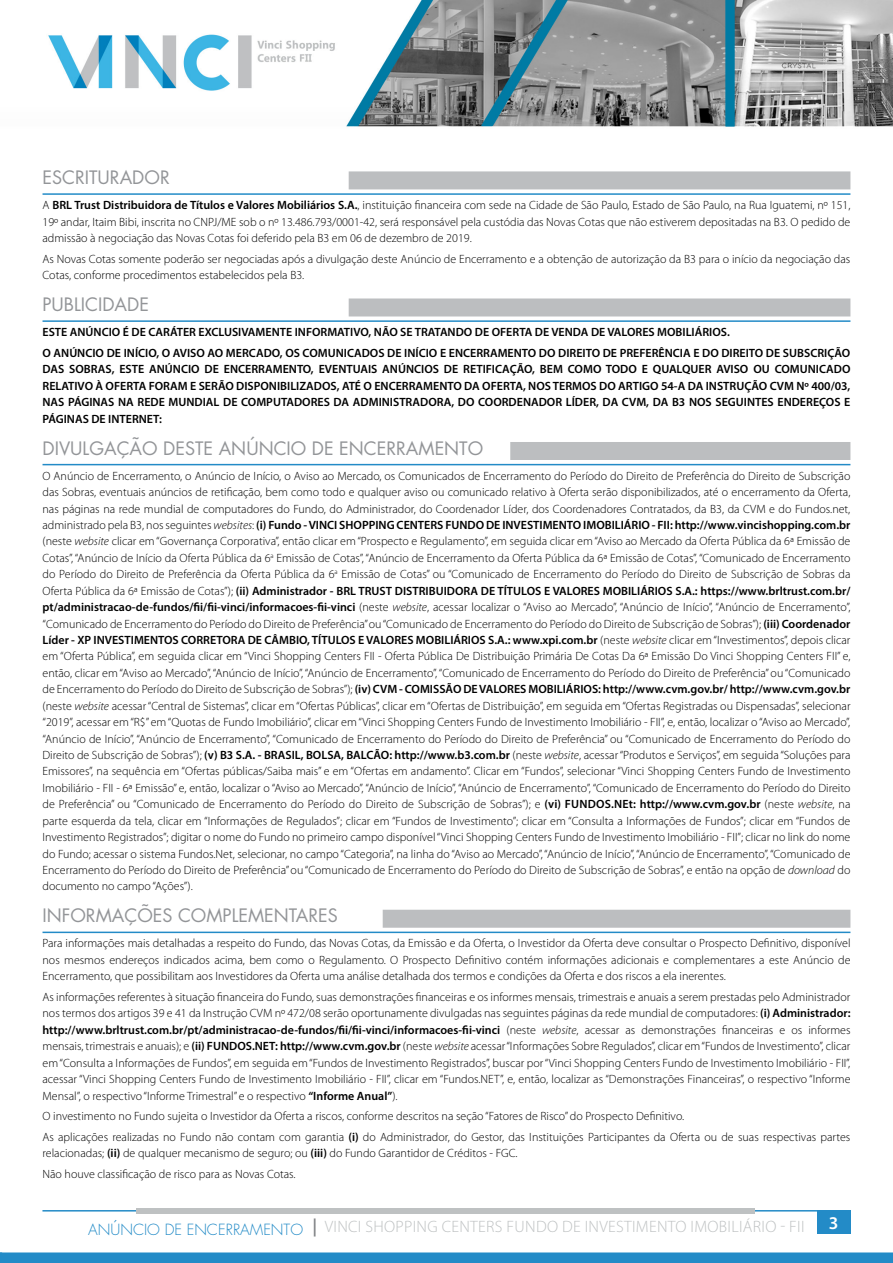
<style>
.page{position:relative;width:893px;height:1263px;background:#fff}
.page>*{position:absolute;margin:0;border:0;box-sizing:border-box;transform-origin:0 0}
.t1{font:18px "Futura";color:#939598}
.t2{font:600 18px "Myriad Pro";color:#fff}
.t3{font:300 16.5px "Myriad Pro";letter-spacing:.02em;color:#bec1c2}
.t4{font:300 12px/16.5px "Myriad Pro";color:#000;text-align:justify}
.t5{font:600 12px/16.5px "Myriad Pro";color:#000}
.s1{font-weight:600}
.s2{font-style:italic}
.s3{font-weight:600;font-size:18px;color:#808285}
</style>
<div class="page">
<img style="left:42px;top:0;width:851px;height:1234px">
<div style="left:0;top:1252px;width:893px;height:11px;background:#238bc7"></div>
<hr style="left:42px;top:1210px;width:808px;height:1px;background:#238bc7">
<div style="left:136px;top:1208px;width:619px;height:5px;background:#bec1c2"></div>
<div style="left:817px;top:1210px;width:33px;height:24px;background:#238bc7"></div>
<hr style="left:43px;top:193px;width:807px;height:2px;background:#238bc7">
<div style="left:349px;top:171px;width:501px;height:18px;background:#bcbec0"></div>
<hr style="left:43px;top:320px;width:807px;height:2px;background:#238bc7">
<div style="left:349px;top:298px;width:501px;height:18px;background:#bcbec0"></div>
<hr style="left:43px;top:464px;width:807px;height:1px;background:#238bc7">
<div style="left:510px;top:442px;width:340px;height:18px;background:#bcbec0"></div>
<hr style="left:43px;top:931px;width:807px;height:2px;background:#238bc7">
<div style="left:383px;top:910px;width:467px;height:18px;background:#bcbec0"></div>
<h1 class="t1" style="left:43px;top:165px;width:129px">ESCRITURADOR</h1>
<p class="t4" style="left:43px;top:197px;width:809px">A <span class="s1">BRL Trust Distribuidora de Títulos e Valores Mobiliários S.A.</span>, instituição financeira com sede na Cidade de São Paulo, Estado de São Paulo, na Rua Iguatemi, nº 151, 19º andar, Itaim Bibi, inscrita no CNPJ/ME sob o nº 13.486.793/0001-42, será responsável pela custódia das Novas Cotas que não estiverem depositadas na B3. O pedido de admissão à negociação das Novas Cotas foi deferido pela B3 em 06 de dezembro de 2019.</p>
<p class="t4" style="left:43px;top:251px;width:809px">As Novas Cotas somente poderão ser negociadas após a divulgação deste Anúncio de Encerramento e a obtenção de autorização da B3 para o início da negociação das<br>Cotas, conforme procedimentos estabelecidos pela B3.</p>
<h1 class="t1" style="left:43px;top:292px;width:108px">PUBLICIDADE</h1>
<p class="t5" style="left:43px;top:321px;width:809px;line-height:20.7px">ESTE ANÚNCIO É DE CARÁTER EXCLUSIVAMENTE INFORMATIVO, NÃO SE TRATANDO DE OFERTA DE VENDA DE VALORES MOBILIÁRIOS.<br>O ANÚNCIO DE INÍCIO, O AVISO AO MERCADO, OS COMUNICADOS DE INÍCIO E ENCERRAMENTO DO DIREITO DE PREFERÊNCIA E DO DIREITO DE SUBSCRIÇÃO</p>
<p class="t5" style="left:43px;top:361px;width:809px;text-align:justify">DAS SOBRAS, ESTE ANÚNCIO DE ENCERRAMENTO, EVENTUAIS ANÚNCIOS DE RETIFICAÇÃO, BEM COMO TODO E QUALQUER AVISO OU COMUNICADO RELATIVO À OFERTA FORAM E SERÃO DISPONIBILIZADOS, ATÉ O ENCERRAMENTO DA OFERTA, NOS TERMOS DO ARTIGO 54-A DA INSTRUÇÃO CVM Nº 400/03, NAS PÁGINAS NA REDE MUNDIAL DE COMPUTADORES DA ADMINISTRADORA, DO COORDENADOR LÍDER, DA CVM, DA B3 NOS SEGUINTES ENDEREÇOS E PÁGINAS DE INTERNET:</p>
<h1 class="t1" style="left:43px;top:436px;width:442px">DIVULGAÇÃO DESTE ANÚNCIO DE ENCERRAMENTO</h1>
<p class="t4" style="left:43px;top:468px;width:809px">O Anúncio de Encerramento, o Anúncio de Início, o Aviso ao Mercado, os Comunicados de Encerramento do Período do Direito de Preferência do Direito de Subscrição das Sobras, eventuais anúncios de retificação, bem como todo e qualquer aviso ou comunicado relativo à Oferta serão disponibilizados, até o encerramento da Oferta, nas páginas na rede mundial de computadores do Fundo, do Administrador, do Coordenador Líder, dos Coordenadores Contratados, da B3, da CVM e do Fundos.net, administrado pela B3, nos seguintes <span class="s2">websites</span>: <span class="s1">(i) Fundo - VINCI SHOPPING CENTERS FUNDO DE INVESTIMENTO IMOBILIÁRIO - FII: http://www.vincishopping.com.br </span>(neste <span class="s2">website</span> clicar em “Governança Corporativa”, então clicar em “Prospecto e Regulamento”, em seguida clicar em “Aviso ao Mercado da Oferta Pública da 6ª Emissão de Cotas”, “Anúncio de Início da Oferta Pública da 6<sup>a</sup> Emissão de Cotas”, “Anúncio de Encerramento da Oferta Pública da 6ª Emissão de Cotas”, “Comunicado de Encerramento do Período do Direito de Preferência da Oferta Pública da 6<sup>a</sup> Emissão de Cotas” ou “Comunicado de Encerramento do Período do Direito de Subscrição de Sobras da Oferta Pública da 6ª Emissão de Cotas”); <span class="s1">(ii) Administrador - BRL TRUST DISTRIBUIDORA DE TÍTULOS E VALORES MOBILIÁRIOS S.A.: https://www.brltrust.com.br/ pt/administracao-de-fundos/fii/fii-vinci/informacoes-fii-vinci</span> (neste <span class="s2">website</span>, acessar localizar o “Aviso ao Mercado”, “Anúncio de Início”, “Anúncio de Encerramento”, “Comunicado de Encerramento do Período do Direito de Preferência” ou “Comunicado de Encerramento do Período do Direito de Subscrição de Sobras”); <span class="s1">(iii) Coordenador Líder - XP INVESTIMENTOS CORRETORA DE CÂMBIO, TÍTULOS E VALORES MOBILIÁRIOS S.A.: www.xpi.com.br</span> (neste <span class="s2">website</span> clicar em “Investimentos”, depois clicar em “Oferta Pública”, em seguida clicar em “Vinci Shopping Centers FII - Oferta Pública De Distribuição Primária De Cotas Da 6ª Emissão Do Vinci Shopping Centers FII” e, então, clicar em “Aviso ao Mercado”, “Anúncio de Início”, “Anúncio de Encerramento”, “Comunicado de Encerramento do Período do Direito de Preferência” ou “Comunicado de Encerramento do Período do Direito de Subscrição de Sobras”); <span class="s1">(iv) CVM - COMISSÃO DE VALORES MOBILIÁRIOS: http://www.cvm.gov.br/ http://www.cvm.gov.br </span>(neste <span class="s2">website</span> acessar “Central de Sistemas”, clicar em “Ofertas Públicas”, clicar em “Ofertas de Distribuição”, em seguida em “Ofertas Registradas ou Dispensadas”, selecionar “2019”, acessar em “R$” em “Quotas de Fundo Imobiliário”, clicar em “Vinci Shopping Centers Fundo de Investimento Imobiliário - FII”, e, então, localizar o “Aviso ao Mercado”, “Anúncio de Início”, “Anúncio de Encerramento”, “Comunicado de Encerramento do Período do Direito de Preferência” ou “Comunicado de Encerramento do Período do Direito de Subscrição de Sobras”); <span class="s1">(v) B3 S.A. - BRASIL, BOLSA, BALCÃO: http://www.b3.com.br</span> (neste <span class="s2">website</span>, acessar “Produtos e Serviços”, em seguida “Soluções para Emissores”, na sequência em “Ofertas públicas/Saiba mais” e em “Ofertas em andamento”. Clicar em “Fundos”, selecionar “Vinci Shopping Centers Fundo de Investimento Imobiliário - FII - 6ª Emissão” e, então, localizar o “Aviso ao Mercado”, “Anúncio de Início”, “Anúncio de Encerramento”, “Comunicado de Encerramento do Período do Direito de Preferência” ou “Comunicado de Encerramento do Período do Direito de Subscrição de Sobras”); e <span class="s1">(vi) FUNDOS.NEt: http://www.cvm.gov.br</span> (neste <span class="s2">website</span>, na parte esquerda da tela, clicar em “Informações de Regulados”; clicar em “Fundos de Investimento”; clicar em “Consulta a Informações de Fundos”; clicar em “Fundos de Investimento Registrados”; digitar o nome do Fundo no primeiro campo disponível “Vinci Shopping Centers Fundo de Investimento Imobiliário - FII”; clicar no link do nome do Fundo; acessar o sistema Fundos.Net, selecionar, no campo “Categoria”, na linha do “Aviso ao Mercado”, “Anúncio de Início”, “Anúncio de Encerramento”, “Comunicado de Encerramento do Período do Direito de Preferência” ou “Comunicado de Encerramento do Período do Direito de Subscrição de Sobras”, e então na opção de <span class="s2">download</span> do documento no campo “Ações”).</p>
<h1 class="t1" style="left:43px;top:903px;width:297px">INFORMAÇÕES COMPLEMENTARES</h1>
<p class="t4" style="left:43px;top:935px;width:809px">Para informações mais detalhadas a respeito do Fundo, das Novas Cotas, da Emissão e da Oferta, o Investidor da Oferta deve consultar o Prospecto Definitivo, disponível nos mesmos endereços indicados acima, bem como o Regulamento. O Prospecto Definitivo contém informações adicionais e complementares a este Anúncio de Encerramento, que possibilitam aos Investidores da Oferta uma análise detalhada dos termos e condições da Oferta e dos riscos a ela inerentes.</p>
<p class="t4" style="left:43px;top:989px;width:809px">As informações referentes à situação financeira do Fundo, suas demonstrações financeiras e os informes mensais, trimestrais e anuais a serem prestadas pelo Administrador nos termos dos artigos 39 e 41 da Instrução CVM nº 472/08 serão oportunamente divulgadas nas seguintes páginas da rede mundial de computadores: <span class="s1">(i) Administrador: http://www.brltrust.com.br/pt/administracao-de-fundos/fii/fii-vinci/informacoes-fii-vinci</span> (neste <span class="s2">website</span>, acessar as demonstrações financeiras e os informes mensais, trimestrais e anuais); e <span class="s1">(ii) FUNDOS.NET: http://www.cvm.gov.br</span> (neste <span class="s2">website</span> acessar “Informações Sobre Regulados”, clicar em “Fundos de Investimento”, clicar em “Consulta a Informações de Fundos”, em seguida em “Fundos de Investimento Registrados”, buscar por “Vinci Shopping Centers Fundo de Investimento Imobiliário - FII”, acessar “Vinci Shopping Centers Fundo de Investimento Imobiliário - FII”, clicar em “Fundos.NET”, e, então, localizar as “Demonstrações Financeiras”, o respectivo “Informe Mensal”, o respectivo “Informe Trimestral” e o respectivo <span class="s1">“Informe Anual”</span>).</p>
<p class="t4" style="left:43px;top:1106px;width:809px;line-height:20.7px">O investimento no Fundo sujeita o Investidor da Oferta a riscos, conforme descritos na seção “Fatores de Risco” do Prospecto Definitivo.<br>As aplicações realizadas no Fundo não contam com garantia <span class="s1">(i)</span> do Administrador, do Gestor, das Instituições Participantes da Oferta ou de suas respectivas partes</p>
<p class="t4" style="left:43px;top:1143px;width:477px;line-height:20.7px">relacionadas; <span class="s1">(ii)</span> de qualquer mecanismo de seguro; ou <span class="s1">(iii)</span> do Fundo Garantidor de Créditos - FGC.<br>Não houve classificação de risco para as Novas Cotas.</p>
<h2 class="t3" style="left:88px;top:1217px;width:718px"><sub>ANÚNCIO</sub> <sub>DE</sub> <sub>ENCERRAMENTO</sub> <span class="s3">|</span> VINCI SHOPPING CENTERS FUNDO DE INVESTIMENTO IMOBILIÁRIO - FII</h2>
<h1 class="t2" style="left:829px;top:1211px;width:11px">3</h1>
</div>
